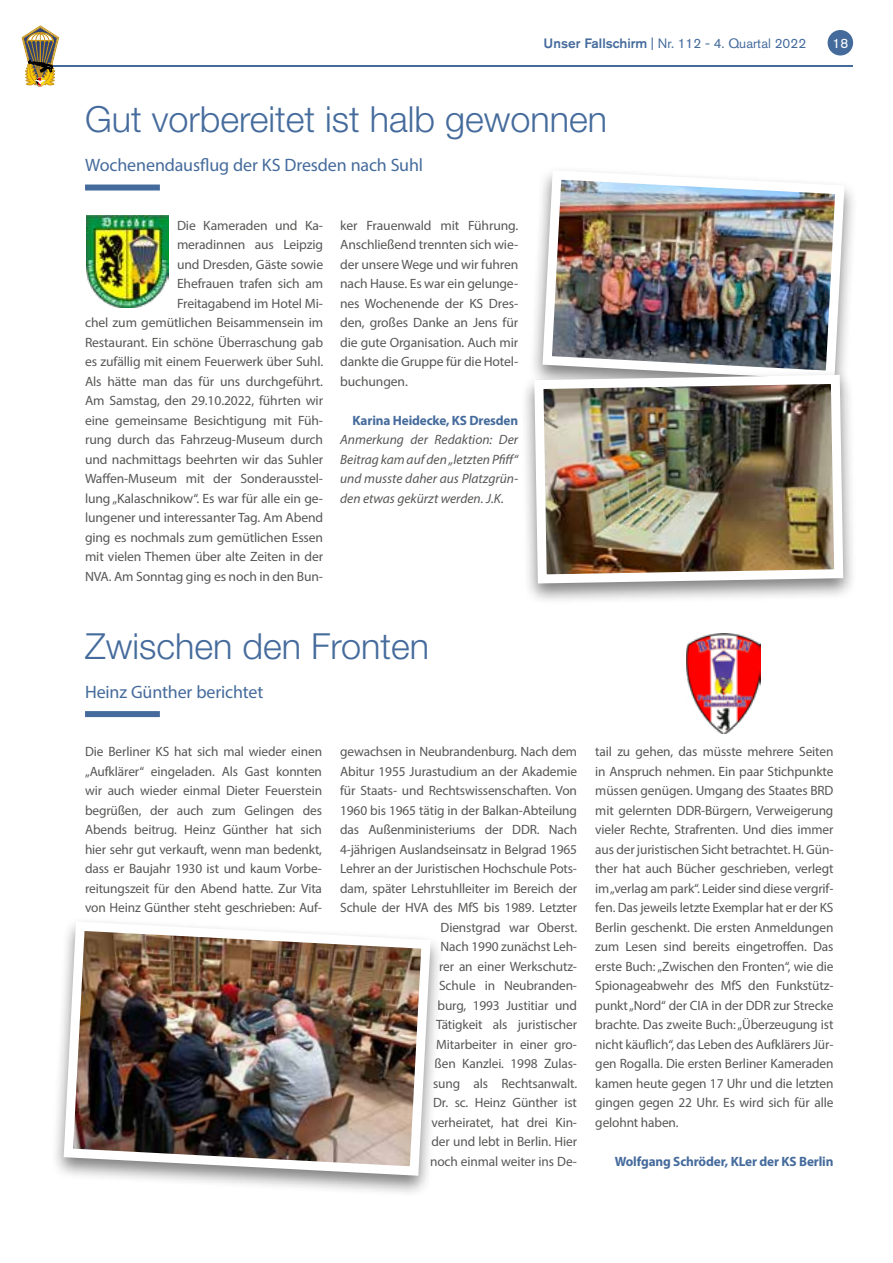
<style>
.page{position:relative;width:893px;height:1263px;background:#fff}
.page>*{position:absolute;margin:0;border:0;box-sizing:border-box;transform-origin:0 0}
.t1{font:300 36px "Helvetica Neue LT Std";color:#456b9c}
.t2{font:18px "Myriad Pro";letter-spacing:-.005em;color:#456b9c}
.t3{font:13.5px/19.5px "Myriad Pro";letter-spacing:-.01em;color:#575756;text-align:justify}
.t4{font:italic 13.5px/19.5px "Myriad Pro";color:#575756;text-align:justify}
.t5{font:700 13.5px "Myriad Pro";letter-spacing:-.01em;color:#456b9c}
.t6{font:13.5px "Akzidenz Grotesk Pro";color:#456b9c}
.t7{font:13.5px "Akzidenz Grotesk Pro";color:#fff}
.s1{font-weight:500}
</style>
<div class="page">
<div style="left:85px;top:185px;width:75px;height:6px;background:#456b9c"></div>
<div style="left:85px;top:711px;width:75px;height:6px;background:#456b9c"></div>
<div style="left:529px;top:165px;width:329px;height:237px;background:#000;opacity:.5"></div>
<img style="left:538px;top:165px;width:311px;height:204px">
<div style="left:520px;top:369px;width:337px;height:237px;background:#000;opacity:.5"></div>
<img style="left:530px;top:370px;width:318px;height:218px">
<div style="left:50px;top:916px;width:395px;height:282px;background:#000;opacity:.5"></div>
<img style="left:59px;top:917px;width:376px;height:263px">
<img style="left:686px;top:633px;width:75px;height:100px">
<img style="left:87px;top:215px;width:82px;height:93px">
<div style="left:828px;top:30px;width:25px;height:26px;background:#456b9c;border-radius:50%"></div>
<hr style="left:47px;top:65px;width:806px;height:1px;background:#456b9c">
<svg style="left:22px;top:25px;width:37px;height:61px"></svg>
<p class="t6" style="left:544px;top:34px;width:264px"><span class="s1">Unser Fallschirm</span> | Nr. 112 - 4. Quartal 2022</p>
<p class="t7" style="left:832px;top:34px;width:17px">18</p>
<h1 class="t1" style="left:85px;top:97px;width:524px">Gut vorbereitet ist halb gewonnen</h1>
<h2 class="t2" style="left:85px;top:154px;width:340px">Wochenendausflug der KS Dresden nach Suhl</h2>
<p class="t3" style="left:85px;top:215px;width:240px;text-align:right">Die Kameraden und Ka-<br>meradinnen aus Leipzig<br>und Dresden, Gäste sowie<br>Ehefrauen trafen sich am<br>Freitagabend im Hotel Mi-<br>chel zum gemütlichen Beisammensein im Restaurant. Ein schöne Überraschung gab es zufällig mit einem Feuerwerk über Suhl.<br>Als hätte man das für uns durchgeführt.<br>Am Samstag, den 29.10.2022, führten wir eine gemeinsame Besichtigung mit Füh&shy;rung durch das Fahrzeug-Museum durch und nachmittags beehrten wir das Suhler Waffen-Museum mit der Sonderausstel&shy;lung „Kalaschnikow“. Es war für alle ein ge&shy;lungener und interessanter Tag. Am Abend ging es nochmals zum gemütlichen Essen mit vielen Themen über alte Zeiten in der NVA. Am Sonntag ging es noch in den Bun-</p>
<p class="t3" style="left:340px;top:215px;width:180px">ker Frauenwald mit Führung.<br>Anschließend trennten sich wie&shy;der unsere Wege und wir fuhren nach Hause. Es war ein gelunge&shy;nes Wochenende der KS Dres&shy;den, großes Danke an Jens für die gute Organisation. Auch mir dankte die Gruppe für die Hotel&shy;buchungen.</p>
<p class="t5" style="left:353px;top:411px;width:167px">Karina Heidecke, KS Dresden</p>
<p class="t4" style="left:340px;top:430px;width:180px">Anmerkung der Redaktion: Der Beitrag kam auf den „letzten Pfiff“ und musste daher aus Platzgrün&shy;den etwas gekürzt werden. J.K.</p>
<h1 class="t1" style="left:85px;top:624px;width:346px">Zwischen den Fronten</h1>
<h2 class="t2" style="left:85px;top:680px;width:180px">Heinz Günther berichtet</h2>
<p class="t3" style="left:85px;top:742px;width:239px">Die Berliner KS hat sich mal wieder einen „Aufklärer“ eingeladen. Als Gast konnten wir auch wieder einmal Dieter Feuerstein begrüßen, der auch zum Gelingen des Abends beitrug. Heinz Günther hat sich hier sehr gut verkauft, wenn man bedenkt, dass er Baujahr 1930 ist und kaum Vorbe&shy;reitungszeit für den Abend hatte. Zur Vita von Heinz Günther steht geschrieben: Auf-</p>
<p class="t3" style="left:340px;top:742px;width:238px;text-align:right">gewachsen in Neubrandenburg. Nach dem<br>Abitur 1955 Jurastudium an der Akademie für Staats- und Rechtswissenschaften. Von<br>1960 bis 1965 tätig in der Balkan-Abteilung das Außenministeriums der DDR. Nach<br>4-jährigen Auslandseinsatz in Belgrad 1965<br>Lehrer an der Juristischen Hochschule Pots&shy;dam, später Lehrstuhlleiter im Bereich der<br>Schule der HVA des MfS bis 1989. Letzter<br>Dienstgrad war Oberst.<br>Nach 1990 zunächst Leh-<br>rer an einer Werkschutz-<br>Schule in Neubranden-<br>burg, 1993 Justitiar und<br>Tätigkeit als juristischer<br>Mitarbeiter in einer gro-<br>ßen Kanzlei. 1998 Zulas-<br>sung als Rechtsanwalt.<br>Dr. sc. Heinz Günther ist<br>verheiratet, hat drei Kin-<br>der und lebt in Berlin. Hier<br>noch einmal weiter ins De-</p>
<p class="t3" style="left:595px;top:742px;width:240px">tail zu gehen, das müsste mehrere Seiten in Anspruch nehmen. Ein paar Stichpunkte müssen genügen. Umgang des Staates BRD mit gelernten DDR-Bürgern, Verweigerung vieler Rechte, Strafrenten. Und dies immer aus der juristischen Sicht betrachtet. H. Gün&shy;ther hat auch Bücher geschrieben, verlegt im „verlag am park“. Leider sind diese vergrif&shy;fen. Das jeweils letzte Exemplar hat er der KS Berlin geschenkt. Die ersten Anmeldungen zum Lesen sind bereits eingetroffen. Das erste Buch: „Zwischen den Fronten“, wie die Spionageabwehr des MfS den Funkstütz&shy;punkt „Nord“ der CIA in der DDR zur Strecke brachte. Das zweite Buch: „Überzeugung ist nicht käuflich“, das Leben des Aufklärers Jür&shy;gen Rogalla. Die ersten Berliner Kameraden kamen heute gegen 17 Uhr und die letzten gingen gegen 22 Uhr. Es wird sich für alle gelohnt haben.</p>
<p class="t5" style="left:615px;top:1152px;width:220px">Wolfgang Schröder, KLer der KS Berlin</p>
</div>
